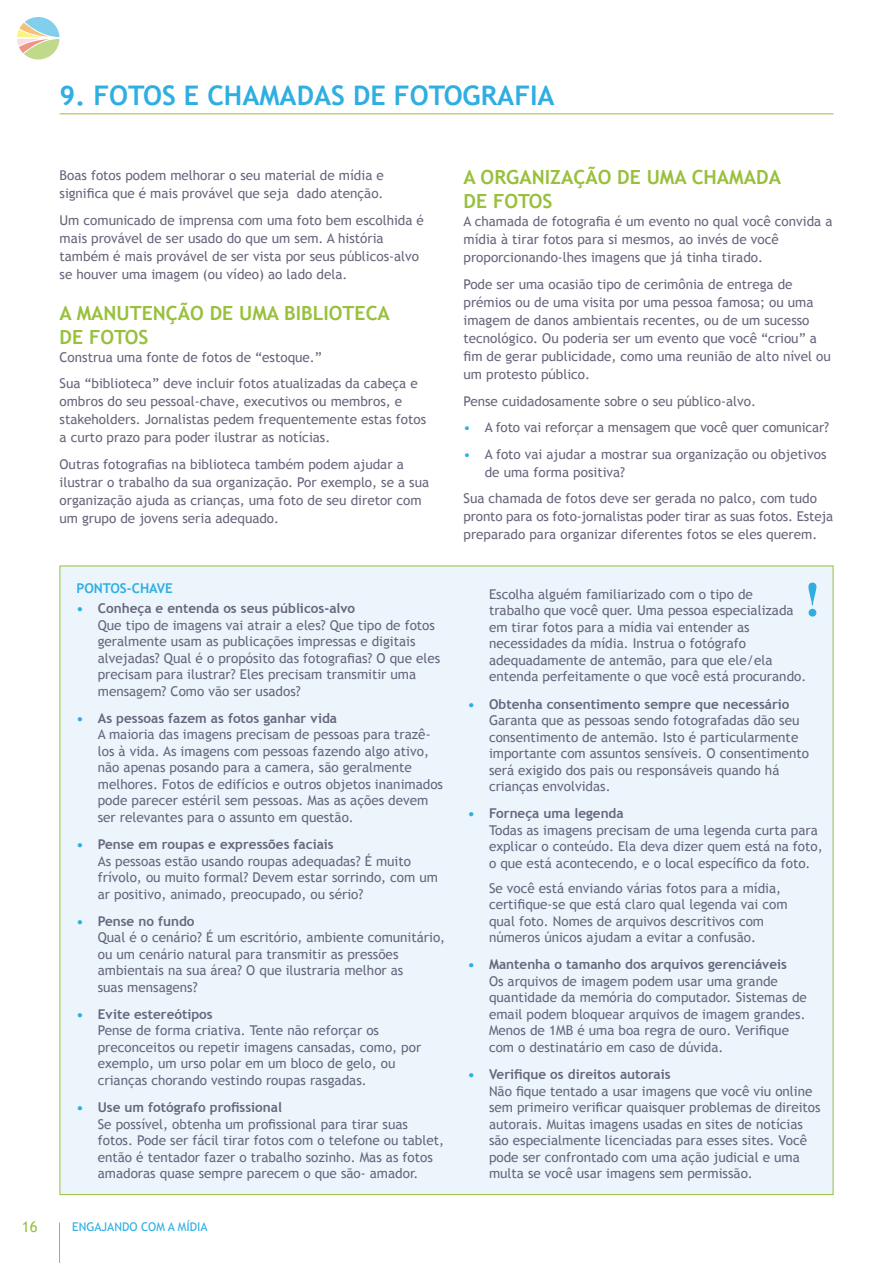
<style>
.page{position:relative;width:893px;height:1263px;background:#fff}
.page>*{position:absolute;margin:0;border:0;box-sizing:border-box;transform-origin:0 0}
.Chapter_Header{font:700 27px "Trebuchet MS";color:#2eaee1}
.Header_1{font:700 19.5px/24px "Trebuchet MS";color:#98c03c}
.t1{font:15px "Trebuchet MS";color:#98c03c}
.Box_text{font:13.5px/16.5px "Trebuchet MS";color:#67667d}
.Body_Text{font:13.5px/18px "Trebuchet MS";color:#67667d}
.Box_text_NO_SPACE{font:700 13.5px "Trebuchet MS";color:#67667d}
.Box_header{font:700 13.5px "Trebuchet MS";color:#2eaee1}
.t2{font:12px "Trebuchet MS";color:#2eaee1}
.s1{color:#2eaee1}
</style>
<div class="page">
<hr style="left:59px;top:1222px;width:1px;height:41px;background:#98c03c">
<svg style="left:17px;top:17px;width:43px;height:43px"></svg>
<div style="left:60px;top:566px;width:773px;height:629px;background:#ebf5fb"></div>
<svg style="left:808px;top:583px;width:8px;height:34px"></svg>
<hr style="left:60px;top:113px;width:773px;height:1px;background:#98c03c">
<p class="Chapter_Header" style="left:60px;top:78px;width:497px">9. FOTOS E CHAMADAS DE FOTOGRAFIA</p>
<p class="Body_Text" style="left:60px;top:166px;width:326px">Boas fotos podem melhorar o seu material de mídia e significa que é mais provável que seja dado atenção.</p>
<p class="Body_Text" style="left:60px;top:211px;width:366px">Um comunicado de imprensa com uma foto bem escolhida é mais provável de ser usado do que um sem. A história também é mais provável de ser vista por seus públicos-alvo se houver uma imagem (ou vídeo) ao lado dela.</p>
<p class="Header_1" style="left:60px;top:301px;width:332px">A MANUTENÇÃO DE UMA BIBLIOTECA<br>DE FOTOS</p>
<p class="Body_Text" style="left:60px;top:348px;width:264px">Construa uma fonte de fotos de “estoque.”</p>
<p class="Body_Text" style="left:60px;top:374px;width:368px">Sua “biblioteca” deve incluir fotos atualizadas da cabeça e ombros do seu pessoal-chave, executivos ou membros, e stakeholders. Jornalistas pedem frequentemente estas fotos a curto prazo para poder ilustrar as notícias.</p>
<p class="Body_Text" style="left:60px;top:455px;width:371px">Outras fotografias na biblioteca também podem ajudar a ilustrar o trabalho da sua organização. Por exemplo, se a sua organização ajuda as crianças, uma foto de seu diretor com um grupo de jovens seria adequado.</p>
<p class="Box_header" style="left:77px;top:579px;width:98px">PONTOS-CHAVE</p>
<p class="Box_text_NO_SPACE" style="left:77px;top:600px;width:280px"><span class="s1">•</span> Conheça e entenda os seus públicos-alvo</p>
<p class="Box_text" style="left:98px;top:617px;width:344px">Que tipo de imagens vai atrair a eles? Que tipo de fotos geralmente usam as publicações impressas e digitais alvejadas? Qual é o propósito das fotografias? O que eles precisam para ilustrar? Eles precisam transmitir uma mensagem? Como vão ser usados?</p>
<p class="Box_text_NO_SPACE" style="left:77px;top:710px;width:262px"><span class="s1">•</span> As pessoas fazem as fotos ganhar vida</p>
<p class="Box_text" style="left:98px;top:727px;width:347px">A maioria das imagens precisam de pessoas para trazê&shy;los à vida. As imagens com pessoas fazendo algo ativo, não apenas posando para a camera, são geralmente melhores. Fotos de edifícios e outros objetos inanimados pode parecer estéril sem pessoas. Mas as ações devem ser relevantes para o assunto em questão.</p>
<p class="Box_text_NO_SPACE" style="left:77px;top:836px;width:259px"><span class="s1">•</span> Pense em roupas e expressões faciais</p>
<p class="Box_text" style="left:98px;top:853px;width:342px">As pessoas estão usando roupas adequadas? É muito frívolo, ou muito formal? Devem estar sorrindo, com um ar positivo, animado, preocupado, ou sério?</p>
<p class="Box_text_NO_SPACE" style="left:77px;top:912px;width:120px"><span class="s1">•</span> Pense no fundo</p>
<p class="Box_text" style="left:98px;top:929px;width:349px">Qual é o cenário? É um escritório, ambiente comunitário, ou um cenário natural para transmitir as pressões ambientais na sua área? O que ilustraria melhor as<br>suas mensagens?</p>
<p class="Box_text_NO_SPACE" style="left:77px;top:1006px;width:138px"><span class="s1">•</span> Evite estereótipos</p>
<p class="Box_text" style="left:98px;top:1022px;width:325px">Pense de forma criativa. Tente não reforçar os preconceitos ou repetir imagens cansadas, como, por exemplo, um urso polar em um bloco de gelo, ou crianças chorando vestindo roupas rasgadas.</p>
<p class="Box_text_NO_SPACE" style="left:77px;top:1099px;width:207px"><span class="s1">•</span> Use um fotógrafo profissional</p>
<p class="Box_text" style="left:98px;top:1116px;width:348px">Se possível, obtenha um profissional para tirar suas fotos. Pode ser fácil tirar fotos com o telefone ou tablet, então é tentador fazer o trabalho sozinho. Mas as fotos amadoras quase sempre parecem o que são- amador.</p>
<p class="t1" style="left:22px;top:1217px;width:17px">16</p>
<p class="t2" style="left:72px;top:1220px;width:137px">ENGAJANDO COM A MÍDIA</p>
<p class="Header_1" style="left:463px;top:166px;width:319px">A ORGANIZAÇÃO DE UMA CHAMADA<br>DE FOTOS</p>
<p class="Body_Text" style="left:463px;top:213px;width:370px">A chamada de fotografia é um evento no qual você convida a mídia à tirar fotos para si mesmos, ao invés de você proporcionando-lhes imagens que já tinha tirado.</p>
<p class="Body_Text" style="left:463px;top:275px;width:369px">Pode ser uma ocasião tipo de cerimônia de entrega de prémios ou de uma visita por uma pessoa famosa; ou uma imagem de danos ambientais recentes, ou de um sucesso tecnológico. Ou poderia ser um evento que você “criou” a fim de gerar publicidade, como uma reunião de alto nível ou um protesto público.</p>
<p class="Body_Text" style="left:463px;top:392px;width:294px">Pense cuidadosamente sobre o seu público-alvo.</p>
<p class="Body_Text" style="left:463px;top:418px;width:367px"><span class="s1">•</span> A foto vai reforçar a mensagem que você quer comunicar?</p>
<p class="Body_Text" style="left:485px;top:445px;width:343px;text-indent:-21px"><span class="s1">•</span> A foto vai ajudar a mostrar sua organização ou objetivos de uma forma positiva?</p>
<p class="Body_Text" style="left:463px;top:489px;width:371px">Sua chamada de fotos deve ser gerada no palco, com tudo pronto para os foto-jornalistas poder tirar as suas fotos. Esteja preparado para organizar diferentes fotos se eles querem.</p>
<p class="Box_text" style="left:489px;top:586px;width:319px">Escolha alguém familiarizado com o tipo de trabalho que você quer. Uma pessoa especializada em tirar fotos para a mídia vai entender as necessidades da mídia. Instrua o fotógrafo adequadamente de antemão, para que ele/ela entenda perfeitamente o que você está procurando.</p>
<p class="Box_text_NO_SPACE" style="left:468px;top:695px;width:323px"><span class="s1">•</span> Obtenha consentimento sempre que necessário</p>
<p class="Box_text" style="left:489px;top:712px;width:321px">Garanta que as pessoas sendo fotografadas dão seu consentimento de antemão. Isto é particularmente importante com assuntos sensíveis. O consentimento será exigido dos pais ou responsáveis quando há crianças envolvidas.</p>
<p class="Box_text_NO_SPACE" style="left:468px;top:805px;width:157px"><span class="s1">•</span> Forneça uma legenda</p>
<p class="Box_text" style="left:489px;top:822px;width:335px">Todas as imagens precisam de uma legenda curta para explicar o conteúdo. Ela deva dizer quem está na foto, o que está acontecendo, e o local específico da foto.</p>
<p class="Box_text" style="left:489px;top:880px;width:300px">Se você está enviando várias fotos para a mídia, certifique-se que está claro qual legenda vai com qual foto. Nomes de arquivos descritivos com números únicos ajudam a evitar a confusão.</p>
<p class="Box_text_NO_SPACE" style="left:468px;top:956px;width:321px"><span class="s1">•</span> Mantenha o tamanho dos arquivos gerenciáveis</p>
<p class="Box_text" style="left:489px;top:973px;width:319px">Os arquivos de imagem podem usar uma grande quantidade da memória do computador. Sistemas de email podem bloquear arquivos de imagem grandes.<br>Menos de 1MB é uma boa regra de ouro. Verifique com o destinatário em caso de dúvida.</p>
<p class="Box_text_NO_SPACE" style="left:468px;top:1066px;width:204px"><span class="s1">•</span> Verifique os direitos autorais</p>
<p class="Box_text" style="left:489px;top:1083px;width:333px">Não fique tentado a usar imagens que você viu online sem primeiro verificar quaisquer problemas de direitos autorais. Muitas imagens usadas en sites de notícias são especialmente licenciadas para esses sites. Você pode ser confrontado com uma ação judicial e uma multa se você usar imagens sem permissão.</p>
</div>
